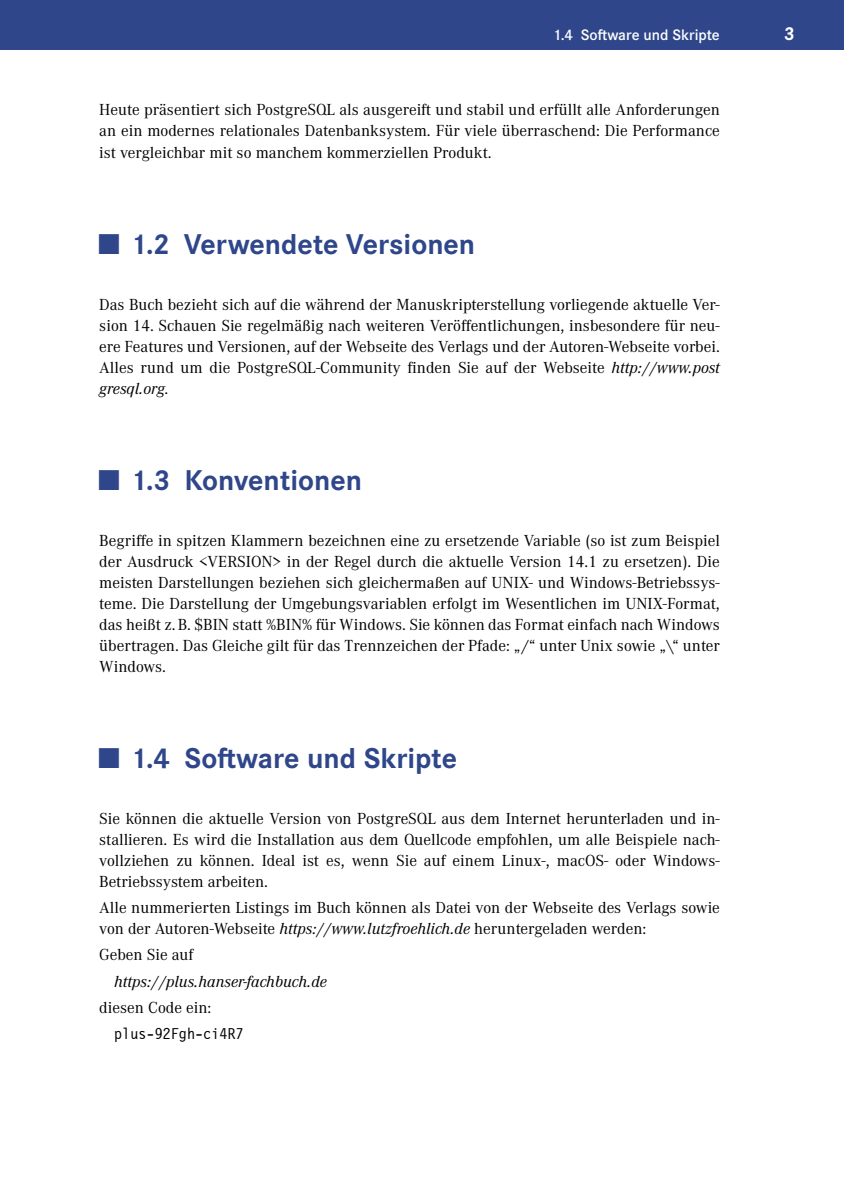
<style>
.page{position:relative;width:844px;height:1191px;background:#fff}
.page>*{position:absolute;margin:0;border:0;box-sizing:border-box;transform-origin:0 0}
.t1{font:700 29.75px "Corporate S Pro";color:#2f478a}
.t2{font:700 19.25px "Corporate S Pro";color:#fff}
.t3{font:16.62px/21px "Corporate A Pro";color:#000;text-align:justify}
.t4{font:italic 16.62px "Corporate A Pro";color:#000}
.t5{font:16.1px "Letter Gothic 12 Pitch BT";color:#000}
.t6{font:600 15.75px "Corporate S Pro";color:#fff}
.s1{font-style:italic}
</style>
<div class="page">
<div style="left:0;top:0;width:843px;height:50px;background:#2f478a"></div>
<p class="t6" style="left:555px;top:23px;width:166px">1.4 Software und Skripte</p>
<p class="t2" style="left:783px;top:18px;width:12px">3</p>
<p class="t3" style="left:99px;top:99px;width:622px">Heute präsentiert sich PostgreSQL als ausgereift und stabil und erfüllt alle Anforderungen an ein modernes relationales Datenbanksystem. Für viele überraschend: Die Performance ist vergleichbar mit so manchem kommerziellen Produkt.</p>
<h1 class="t1" style="left:99px;top:220px;width:377px">■ 1.2 Verwendete Versionen</h1>
<p class="t3" style="left:99px;top:293px;width:622px">Das Buch bezieht sich auf die während der Manuskripterstellung vorliegende aktuelle Ver&shy;sion 14. Schauen Sie regelmäßig nach weiteren Veröffentlichungen, insbesondere für neu&shy;ere Features und Versionen, auf der Webseite des Verlags und der Autoren-Webseite vorbei.<br>Alles rund um die PostgreSQL-Community finden Sie auf der Webseite <span class="s1">http://www.post gresql.org</span>.</p>
<h1 class="t1" style="left:99px;top:456px;width:264px">■ 1.3 Konventionen</h1>
<p class="t3" style="left:99px;top:529px;width:622px">Begriffe in spitzen Klammern bezeichnen eine zu ersetzende Variable (so ist zum Beispiel der Ausdruck &lt;VERSION&gt; in der Regel durch die aktuelle Version 14.1 zu ersetzen). Die meisten Darstellungen beziehen sich gleichermaßen auf UNIX- und Windows-Betriebssys&shy;teme. Die Darstellung der Umgebungsvariablen erfolgt im Wesentlichen im UNIX-Format, das heißt z. B. $BIN statt %BIN% für Windows. Sie können das Format einfach nach Windows übertragen. Das Gleiche gilt für das Trennzeichen der Pfade: „ /“ unter Unix sowie „\“ unter Windows.</p>
<h1 class="t1" style="left:99px;top:734px;width:359px">■ 1.4 Software und Skripte</h1>
<p class="t3" style="left:99px;top:807px;width:622px">Sie können die aktuelle Version von PostgreSQL aus dem Internet herunterladen und in&shy;stallieren. Es wird die Installation aus dem Quellcode empfohlen, um alle Beispiele nach&shy;vollziehen zu können. Ideal ist es, wenn Sie auf einem Linux-, macOS- oder Windows-Betriebssystem arbeiten.</p>
<p class="t3" style="left:99px;top:896px;width:622px">Alle nummerierten Listings im Buch können als Datei von der Webseite des Verlags sowie von der Autoren-Webseite <span class="s1">https://www.lutzfroehlich.de</span> heruntergeladen werden:</p>
<p class="t3" style="left:99px;top:943px;width:96px">Geben Sie auf</p>
<p class="t4" style="left:114px;top:969px;width:214px">https://plus.hanser-fachbuch.de</p>
<p class="t3" style="left:99px;top:996px;width:113px">diesen Code ein:</p>
<p class="t5" style="left:114px;top:1024px;width:131px">plus-92Fgh-ci4R7</p>
</div>
